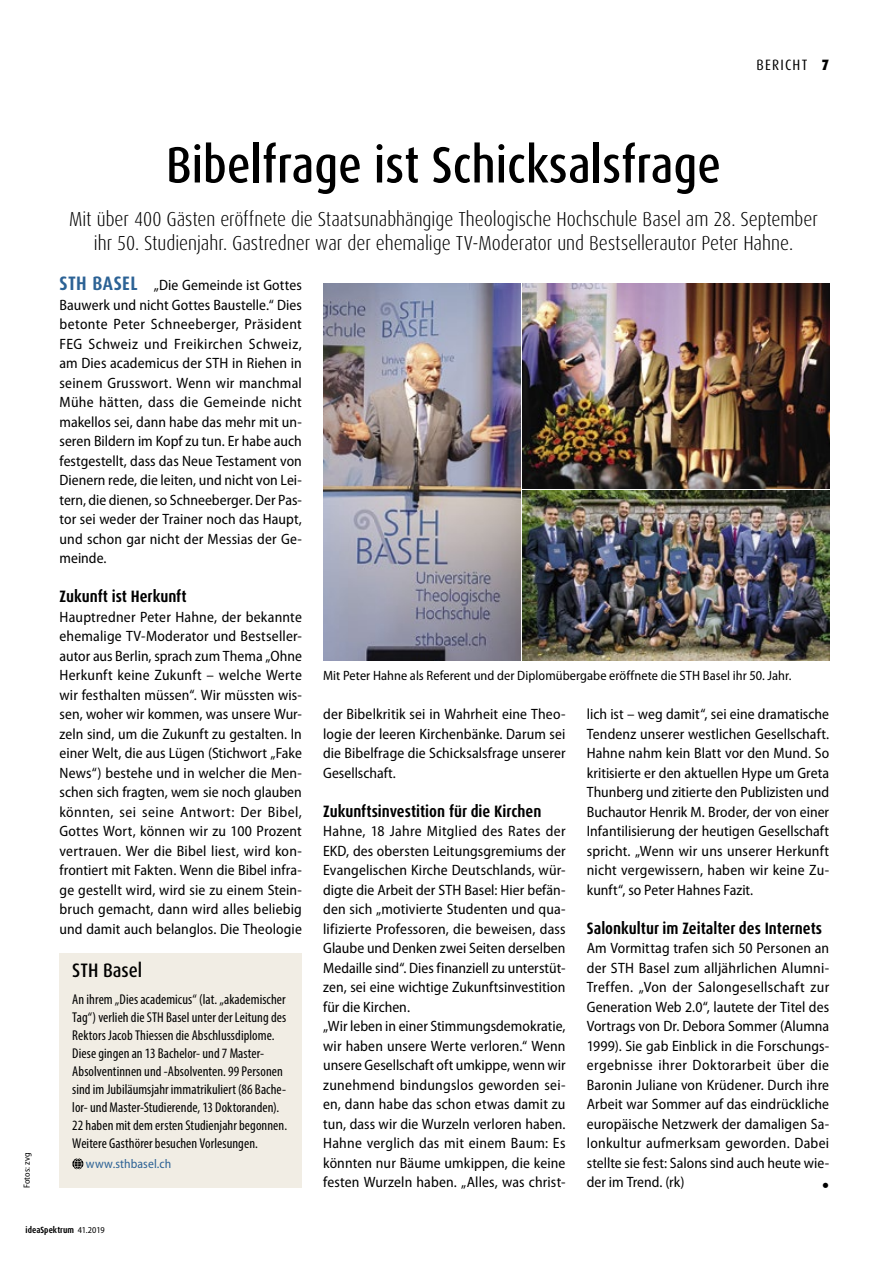
<style>
.page{position:relative;width:893px;height:1263px;background:#fff}
.page>*{position:absolute;margin:0;border:0;box-sizing:border-box;transform-origin:0 0}
.t1{font:500 condensed 51px "Dax OT";color:#000}
.t2{font:semi-condensed 25.5px "Myriad Pro";color:#000}
.t3{font:300 condensed 20.25px/24px "Dax OT";color:#000;text-align:center}
.t4{font:500 condensed 19.5px "Dax OT";color:#000}
.t5{font:700 condensed 16.5px "Dax OT";color:#000}
.t6{font:semi-condensed 15px/19.5px "Myriad Pro";letter-spacing:.005em;color:#000;text-align:justify}
.t7{font:condensed 15px "Dax OT";letter-spacing:.08em;color:#000}
.t8{font:condensed 14.25px/18px "Myriad Pro";letter-spacing:.005em;color:#000}
.t9{font:semi-condensed 13.5px "Myriad Pro";letter-spacing:.005em;color:#000}
.t10{font:semi-condensed 12.75px "Myriad Pro";letter-spacing:.01em;color:#2c6295}
.t11{font:700 condensed 9px "Dax OT";letter-spacing:.005em;color:#000}
.t12{font:semi-condensed 9px "Myriad Pro";letter-spacing:.015em;color:#000}
.s1{font-weight:900}
.s2{font-family:"Dax OT";font-weight:700;font-stretch:condensed;font-size:19.5px;color:#2c6295}
.s3{font-family:"Myriad Pro";font-weight:400;font-stretch:semi-condensed}
</style>
<div class="page">
<div style="left:60px;top:953px;width:242px;height:234px;background:#f1ede4"></div>
<svg style="left:72px;top:1158px;width:11px;height:11px"></svg>
<img style="left:522px;top:283px;width:307px;height:205px">
<img style="left:522px;top:490px;width:307px;height:171px">
<img style="left:323px;top:283px;width:197px;height:378px">
<p class="t7" style="left:757px;top:55px;width:74px">BERICHT <span class="s1">7</span></p>
<p class="t12" style="left:22px;top:1188px;width:37px;rotate:-90deg">Fotos: zvg</p>
<h1 class="t1" style="left:166px;top:132px;width:556px">Bibelfrage ist Schicksalsfrage</h1>
<h3 class="t3" style="left:69px;top:207px;width:750px">Mit über 400 Gästen eröffnete die Staatsunabhängige Theologische Hochschule Basel am 28. September ihr 50. Studienjahr. Gastredner war der ehemalige TV-Moderator und Bestsellerautor Peter Hahne.</h3>
<p class="t6" style="left:60px;top:276px;width:244px"><span class="s2">STH BASEL</span> „Die Gemeinde ist Gottes Bauwerk und nicht Gottes Baustelle.“ Dies betonte Peter Schneeberger, Präsident FEG Schweiz und Freikirchen Schweiz, am Dies academicus der STH in Riehen in seinem Grusswort. Wenn wir manchmal Mühe hätten, dass die Gemeinde nicht makellos sei, dann habe das mehr mit un&shy;seren Bildern im Kopf zu tun. Er habe auch festgestellt, dass das Neue Testament von Dienern rede, die leiten, und nicht von Lei&shy;tern, die dienen, so Schneeberger. Der Pas&shy;tor sei weder der Trainer noch das Haupt, und schon gar nicht der Messias der Ge&shy;meinde.</p>
<p class="t5" style="left:60px;top:586px;width:129px">Zukunft ist Herkunft</p>
<p class="t6" style="left:60px;top:607px;width:244px">Hauptredner Peter Hahne, der bekannte ehemalige TV-Moderator und Bestseller&shy;autor aus Berlin, sprach zum Thema „Ohne Herkunft keine Zukunft – welche Werte wir festhalten müssen“. Wir müssten wis&shy;sen, woher wir kommen, was unsere Wur&shy;zeln sind, um die Zukunft zu gestalten. In einer Welt, die aus Lügen (Stichwort „Fake News“) bestehe und in welcher die Men&shy;schen sich fragten, wem sie noch glauben könnten, sei seine Antwort: Der Bibel, Gottes Wort, können wir zu 100 Prozent vertrauen. Wer die Bibel liest, wird kon&shy;frontiert mit Fakten. Wenn die Bibel infra&shy;ge gestellt wird, wird sie zu einem Stein&shy;bruch gemacht, dann wird alles beliebig und damit auch belanglos. Die Theologie</p>
<h3 class="t4" style="left:72px;top:958px;width:71px">STH Basel</h3>
<p class="t8" style="left:72px;top:990px;width:216px">An ihrem „Dies academicus“ (lat. „akademischer Tag“) verlieh die STH Basel unter der Leitung des Rektors Jacob Thiessen die Abschlussdiplome.<br>Diese gingen an 13 Bachelor- und 7 Master-Absolventinnen und -Absolventen. 99 Personen sind im Jubiläumsjahr immatrikuliert (86 Bache&shy;lor- und Master-Studierende, 13 Doktoranden).<br>22 haben mit dem ersten Studienjahr begonnen.<br>Weitere Gasthörer besuchen Vorlesungen.</p>
<p class="t10" style="left:86px;top:1157px;width:87px">www.sthbasel.ch</p>
<p class="t9" style="left:323px;top:668px;width:470px">Mit Peter Hahne als Referent und der Diplomübergabe eröffnete die STH Basel ihr 50. Jahr.</p>
<p class="t6" style="left:323px;top:705px;width:244px">der Bibelkritik sei in Wahrheit eine Theo&shy;logie der leeren Kirchenbänke. Darum sei die Bibelfrage die Schicksalsfrage unserer Gesellschaft.</p>
<p class="t5" style="left:323px;top:800px;width:220px">Zukunftsinvestition für die Kirchen</p>
<p class="t6" style="left:323px;top:822px;width:244px;text-align:left">Hahne, 18 Jahre Mitglied des Rates der EKD, des obersten Leitungsgremiums der Evangelischen Kirche Deutschlands, wür&shy;digte die Arbeit der STH Basel: Hier befän&shy;den sich „motivierte Studenten und qua&shy;lifizierte Professoren, die beweisen, dass Glaube und Denken zwei Seiten derselben Medaille sind“. Dies finanziell zu unterstüt&shy;zen, sei eine wichtige Zukunftsinvestition für die Kirchen.<br>„Wir leben in einer Stimmungsdemokratie, wir haben unsere Werte verloren.“ Wenn unsere Gesellschaft oft umkippe, wenn wir zunehmend bindungslos geworden sei&shy;en, dann habe das schon etwas damit zu tun, dass wir die Wurzeln verloren haben.<br>Hahne verglich das mit einem Baum: Es könnten nur Bäume umkippen, die keine festen Wurzeln haben. „Alles, was christ-</p>
<p class="t6" style="left:587px;top:705px;width:244px">lich ist – weg damit“, sei eine dramatische Tendenz unserer westlichen Gesellschaft.<br>Hahne nahm kein Blatt vor den Mund. So kritisierte er den aktuellen Hype um Greta Thunberg und zitierte den Publizisten und Buchautor Henrik M. Broder, der von einer Infantilisierung der heutigen Gesellschaft spricht. „Wenn wir uns unserer Herkunft nicht vergewissern, haben wir keine Zu&shy;kunft“, so Peter Hahnes Fazit.</p>
<p class="t5" style="left:587px;top:917px;width:237px">Salonkultur im Zeitalter des Internets</p>
<p class="t6" style="left:587px;top:939px;width:244px">Am Vormittag trafen sich 50 Personen an der STH Basel zum alljährlichen Alumni-Treffen. „Von der Salongesellschaft zur Generation Web 2.0“, lautete der Titel des Vortrags von Dr. Debora Sommer (Alumna 1999). Sie gab Einblick in die Forschungs&shy;ergebnisse ihrer Doktorarbeit über die Baronin Juliane von Krüdener. Durch ihre Arbeit war Sommer auf das eindrückliche europäische Netzwerk der damaligen Sa&shy;lonkultur aufmerksam geworden. Dabei stellte sie fest: Salons sind auch heute wie&shy;der im Trend. (rk)</p>
<h2 class="t2" style="left:822px;top:1169px;width:8px">•</h2>
<p class="t11" style="left:26px;top:1224px;width:81px">ideaSpektrum <span class="s3">41.2019</span></p>
</div>
